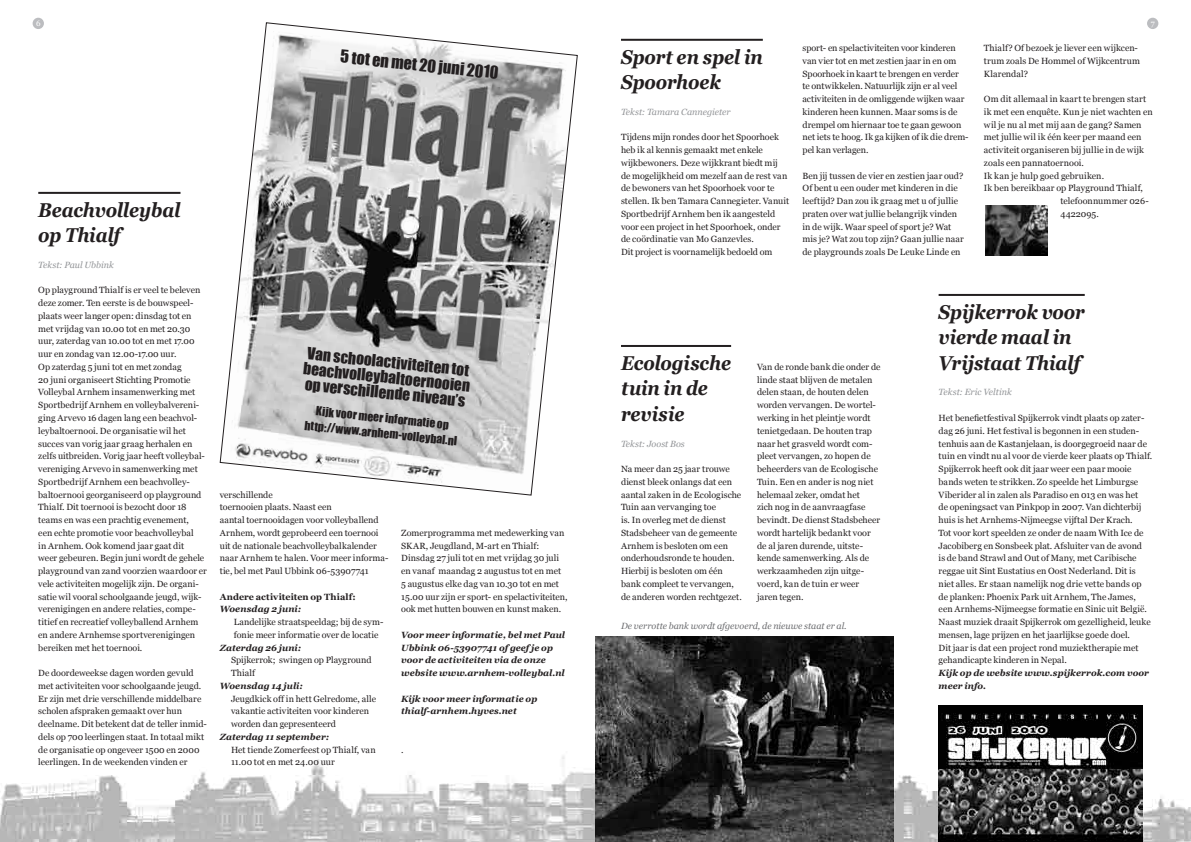
<style>
.page{position:relative;width:1191px;height:842px;background:#fff}
.page>*{position:absolute;margin:0;border:0;box-sizing:border-box;transform-origin:0 0}
.t1{font:italic 700 20px/25.5px "Georgia";letter-spacing:-.01em;color:#231f20;scale:.9 1}
.t2{font:16.2px "Impact";color:#231f20}
.t3{font:15.4px/15.4px "Impact";color:#231f20}
.t4{font:11.6px/15.4px "Impact";color:#231f20;text-align:center}
.t5{font:9px/12.8px "Georgia";color:#231f20}
.t6{font:italic 700 9px/12.8px "Georgia";letter-spacing:.005em;color:#231f20}
.t7{font:italic 9px "Georgia";color:#939598}
.t8{font:italic 9px "Georgia";color:#6c6d70}
.t9{font:700 9px "Georgia";letter-spacing:.005em;color:#231f20}
.t10{font:8px "Georgia";color:#fff}
</style>
<div class="page">
<div style="left:33px;top:18px;width:11px;height:11px;background:#bcbdc0;border-radius:50%"></div>
<img style="left:0;top:255px;width:1191px;height:587px">
<div style="left:1147px;top:18px;width:11px;height:11px;background:#bcbdc0;border-radius:50%"></div>
<img style="left:595px;top:637px;width:298px;height:205px">
<hr style="left:621px;top:39px;width:142px;height:2px;background:#231f20">
<hr style="left:621px;top:345px;width:110px;height:2px;background:#231f20">
<img style="left:985px;top:205px;width:62px;height:50px">
<hr style="left:938px;top:294px;width:146px;height:2px;background:#231f20">
<img style="left:938px;top:705px;width:204px;height:137px">
<svg style="left:219px;top:22px;width:359px;height:474px"></svg>
<hr style="left:38px;top:192px;width:142px;height:2px;background:#231f20">
<p class="t10" style="left:36px;top:18px;width:6px">6</p>
<p class="t10" style="left:1150px;top:18px;width:6px">7</p>
<h1 class="t1" style="left:621px;top:44px;width:159px">Sport en spel in<br>Spoorhoek</h1>
<p class="t7" style="left:621px;top:107px;width:111px">Tekst: Tamara Cannegieter</p>
<p class="t5" style="left:621px;top:131px;width:170px">Tijdens mijn rondes door het Spoorhoek heb ik al kennis gemaakt met enkele wijkbewoners. Deze wijkkrant biedt mij de mogelijkheid om mezelf aan de rest van de bewoners van het Spoorhoek voor te stellen. Ik ben Tamara Cannegieter. Vanuit Sportbedrijf Arnhem ben ik aangesteld voor een project in het Spoorhoek, onder de coördinatie van Mo Ganzevles.<br>Dit project is voornamelijk bedoeld om</p>
<p class="t5" style="left:802px;top:41px;width:168px">sport- en spelactiviteiten voor kinderen van vier tot en met zestien jaar in en om Spoorhoek in kaart te brengen en verder<br>te ontwikkelen. Natuurlijk zijn er al veel activiteiten in de omliggende wijken waar kinderen heen kunnen. Maar soms is de drempel om hiernaar toe te gaan gewoon net iets te hoog. Ik ga kijken of ik die drem&shy;pel kan verlagen.</p>
<p class="t5" style="left:802px;top:169px;width:163px">Ben jij tussen de vier en zestien jaar oud?<br>Of bent u een ouder met kinderen in die leeftijd? Dan zou ik graag met u of jullie praten over wat jullie belangrijk vinden in de wijk. Waar speel of sport je? Wat mis je? Wat zou top zijn? Gaan jullie naar de playgrounds zoals De Leuke Linde en</p>
<p class="t5" style="left:984px;top:41px;width:158px">Thialf? Of bezoek je liever een wijkcen&shy;trum zoals De Hommel of Wijkcentrum<br>Klarendal?</p>
<p class="t5" style="left:984px;top:93px;width:164px">Om dit allemaal in kaart te brengen start</p>
<p class="t5" style="left:984px;top:105px;width:170px">ik met een enquête. Kun je niet wachten en</p>
<p class="t5" style="left:984px;top:118px;width:159px">wil je nu al met mij aan de gang? Samen</p>
<p class="t5" style="left:984px;top:131px;width:159px">met jullie wil ik één keer per maand een</p>
<p class="t5" style="left:984px;top:144px;width:162px">activiteit organiseren bij jullie in de wijk</p>
<p class="t5" style="left:984px;top:156px;width:102px">zoals een pannatoernooi.</p>
<p class="t5" style="left:984px;top:169px;width:122px">Ik kan je hulp goed gebruiken.</p>
<p class="t5" style="left:984px;top:182px;width:160px">Ik ben bereikbaar op Playground Thialf,</p>
<p class="t5" style="left:1060px;top:195px;width:90px">telefoonnummer 026-</p>
<p class="t5" style="left:1060px;top:207px;width:40px">4422095.</p>
<h2 class="t2" style="left:342px;top:46px;width:160px;rotate:6deg">5 tot en met 20 juni 2010</h2>
<h1 class="t1" style="left:38px;top:197px;width:159px">Beachvolleybal op Thialf</h1>
<p class="t7" style="left:38px;top:260px;width:77px">Tekst: Paul Ubbink</p>
<p class="t5" style="left:38px;top:284px;width:170px">Op playground Thialf is er veel te beleven deze zomer. Ten eerste is de bouwspeel&shy;plaats weer langer open: dinsdag tot en met vrijdag van 10.00 tot en met 20.30 uur, zaterdag van 10.00 tot en met 17.00 uur en zondag van 12.00-17.00 uur.<br>Op zaterdag 5 juni tot en met zondag<br>20 juni organiseert Stichting Promotie Volleybal Arnhem insamenwerking met Sportbedrijf Arnhem en volleybalvereni&shy;ging Arvevo 16 dagen lang een beachvol&shy;leybaltoernooi. De organisatie wil het succes van vorig jaar graag herhalen en zelfs uitbreiden. Vorig jaar heeft volleybal&shy;vereniging Arvevo in samenwerking met Sportbedrijf Arnhem een beachvolley&shy;baltoernooi georganiseerd op playground Thialf. Dit toernooi is bezocht door 18 teams en was een prachtig evenement,<br>een echte promotie voor beachvolleybal<br>in Arnhem. Ook komend jaar gaat dit<br>weer gebeuren. Begin juni wordt de gehele playground van zand voorzien waardoor er vele activiteiten mogelijk zijn. De organi&shy;satie wil vooral schoolgaande jeugd, wijk&shy;verenigingen en andere relaties, compe&shy;titief en recreatief volleyballend Arnhem en andere Arnhemse sportverenigingen bereiken met het toernooi.</p>
<p class="t5" style="left:38px;top:667px;width:170px">De doordeweekse dagen worden gevuld met activiteiten voor schoolgaande jeugd.<br>Er zijn met drie verschillende middelbare scholen afspraken gemaakt over hun deelname. Dit betekent dat de teller inmid&shy;dels op 700 leerlingen staat. In totaal mikt de organisatie op ongeveer 1500 en 2000 leerlingen. In de weekenden vinden er</p>
<h1 class="t1" style="left:938px;top:299px;width:164px">Spijkerrok voor vierde maal in<br>Vrijstaat Thialf</h1>
<p class="t7" style="left:938px;top:387px;width:75px">Tekst: Eric Veltink</p>
<p class="t5" style="left:938px;top:411px;width:215px">Het benefietfestival Spijkerrok vindt plaats op zater&shy;dag 26 juni. Het festival is begonnen in een studen&shy;tenhuis aan de Kastanjelaan, is doorgegroeid naar de tuin en vindt nu al voor de vierde keer plaats op Thialf.<br>Spijkerrok heeft ook dit jaar weer een paar mooie bands weten te strikken. Zo speelde het Limburgse Viberider al in zalen als Paradiso en 013 en was het<br>de openingsact van Pinkpop in 2007. Van dichterbij huis is het Arnhems-Nijmeegse vijftal Der Krach.<br>Tot voor kort speelden ze onder de naam With Ice de Jacobiberg en Sonsbeek plat. Afsluiter van de avond<br>is de band Strawl and Out of Many, met Caribische reggae uit Sint Eustatius en Oost Nederland. Dit is niet alles. Er staan namelijk nog drie vette bands op de planken: Phoenix Park uit Arnhem, The James,<br>een Arnhems-Nijmeegse formatie en Sinic uit België.<br>Naast muziek draait Spijkerrok om gezelligheid, leuke mensen, lage prijzen en het jaarlijkse goede doel.<br>Dit jaar is dat een project rond muziektherapie met gehandicapte kinderen in Nepal.</p>
<p class="t6" style="left:938px;top:667px;width:212px">Kijk op de website www.spijkerrok.com voor meer info.</p>
<h3 class="t3" style="left:306px;top:345px;width:169px;rotate:6deg">Van schoolactiviteiten tot beachvolleybaltoernooien op verschillende niveau’s</h3>
<p class="t4" style="left:307px;top:402px;width:155px;rotate:6deg">Kijk voor meer informatie op http://www.arnhem-volleybal.nl</p>
<h1 class="t1" style="left:621px;top:350px;width:124px">Ecologische tuin in de revisie</h1>
<p class="t7" style="left:621px;top:438px;width:65px">Tekst: Joost Bos</p>
<p class="t5" style="left:621px;top:462px;width:122px">Na meer dan 25 jaar trouwe dienst bleek onlangs dat een aantal zaken in de Ecologische<br>Tuin aan vervanging toe<br>is. In overleg met de dienst<br>Stadsbeheer van de gemeente<br>Arnhem is besloten om een onderhoudsronde te houden.<br>Hierbij is besloten om één bank compleet te vervangen, de anderen worden rechtgezet.</p>
<p class="t5" style="left:757px;top:360px;width:125px">Van de ronde bank die onder de linde staat blijven de metalen delen staan, de houten delen worden vervangen. De wortel&shy;werking in het pleintje wordt tenietgedaan. De houten trap naar het grasveld wordt com&shy;pleet vervangen, zo hopen de beheerders van de Ecologische<br>Tuin. Een en ander is nog niet helemaal zeker, omdat het<br>zich nog in de aanvraagfase bevindt. De dienst Stadsbeheer wordt hartelijk bedankt voor de al jaren durende, uitste&shy;kende samenwerking. Als de werkzaamheden zijn uitge&shy;voerd, kan de tuin er weer jaren tegen.</p>
<p class="t8" style="left:621px;top:621px;width:227px">De verrotte bank wordt afgevoerd, de nieuwe staat er al.</p>
<p class="t5" style="left:220px;top:488px;width:170px">verschillende<br>toernooien plaats. Naast een<br>aantal toernooidagen voor volleyballend Arnhem, wordt geprobeerd een toernooi uit de nationale beachvolleybalkalender naar Arnhem te halen. Voor meer informa&shy;tie, bel met Paul Ubbink 06-53907741</p>
<p class="t9" style="left:220px;top:591px;width:137px">Andere activiteiten op Thialf:</p>
<p class="t6" style="left:220px;top:603px;width:83px">Woensdag 2 juni:</p>
<p class="t5" style="left:234px;top:616px;width:151px">Landelijke straatspeeldag; bij de sym&shy;fonie meer informatie over de locatie</p>
<p class="t6" style="left:220px;top:641px;width:83px">Zaterdag 26 juni:</p>
<p class="t5" style="left:231px;top:654px;width:142px">Spijkerrok; swingen op Playground<br>Thialf</p>
<p class="t6" style="left:220px;top:679px;width:85px">Woensdag 14 juli:</p>
<p class="t5" style="left:231px;top:692px;width:146px">Jeugdkick off in hett Gelredome, alle vakantie activiteiten voor kinderen worden dan gepresenteerd</p>
<p class="t6" style="left:220px;top:730px;width:111px">Zaterdag 11 september:</p>
<p class="t5" style="left:231px;top:743px;width:146px">Het tiende Zomerfeest op Thialf, van<br>11.00 tot en met 24.00 uur</p>
<p class="t5" style="left:401px;top:526px;width:168px">Zomerprogramma met medewerking van SKAR, Jeugdland, M-art en Thialf:<br>Dinsdag 27 juli tot en met vrijdag 30 juli en vanaf maandag 2 augustus tot en met 5 augustus elke dag van 10.30 tot en met 15.00 uur zijn er sport- en spelactiviteiten, ook met hutten bouwen en kunst maken.</p>
<p class="t6" style="left:401px;top:628px;width:165px">Voor meer informatie, bel met Paul Ubbink 06-53907741 of geef je op voor de activiteiten via de onze website www.arnhem-volleybal.nl</p>
<p class="t6" style="left:401px;top:692px;width:138px">Kijk voor meer informatie op thialf-arnhem.hyves.net</p>
<p class="t5" style="left:401px;top:743px;width:4px">.</p>
</div>
